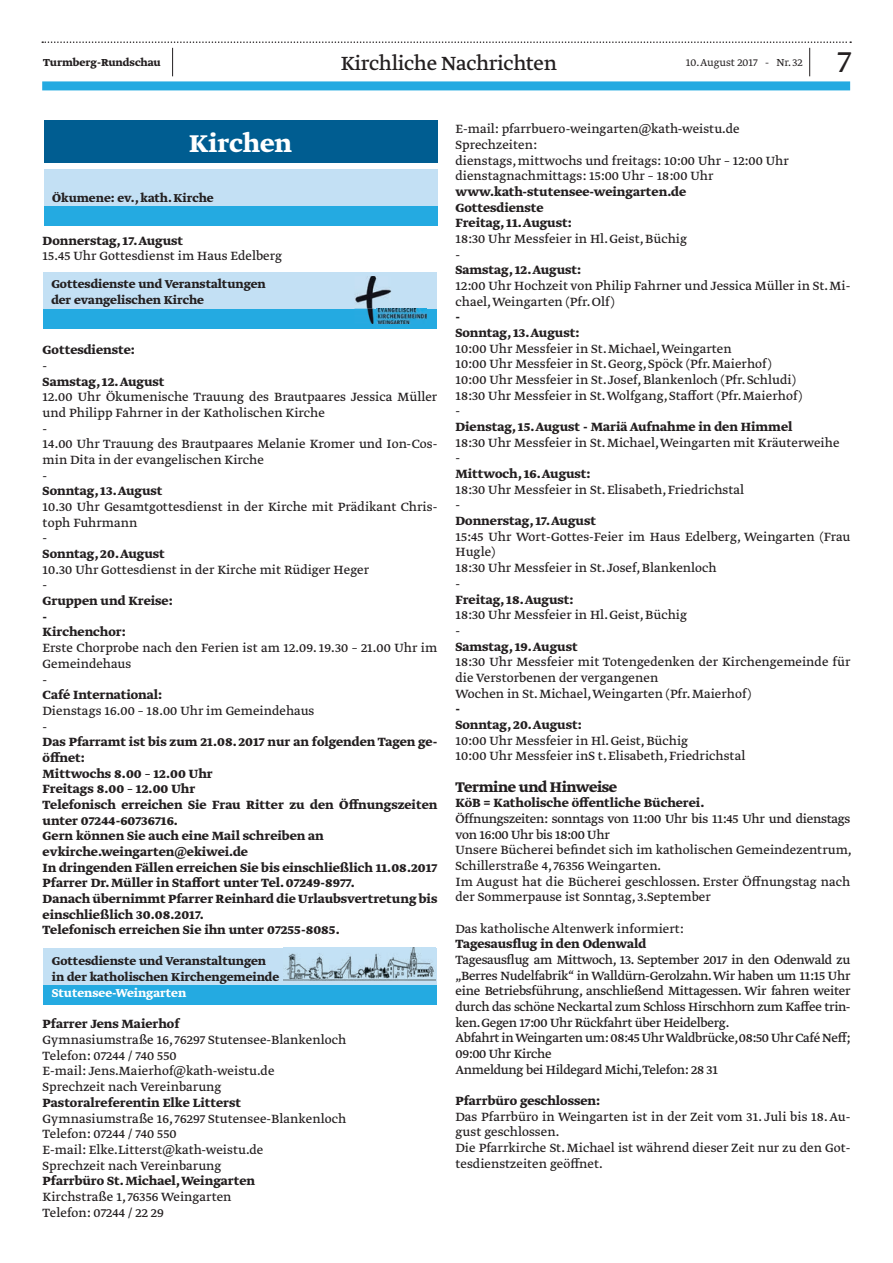
<style>
.page{position:relative;width:893px;height:1263px;background:#fff}
.page>*{position:absolute;margin:0;border:0;box-sizing:border-box;transform-origin:0 0}
.t1{font:300 36px "Greta Text Std";color:#231f20}
.t2{font:700 28.65px "Greta Text Std";color:#fff}
.t3{font:22.5px "Greta Text Std";letter-spacing:-.015em;color:#231f20}
.t4{font:700 16.5px "Greta Text Std";letter-spacing:-.02em;color:#231f20}
.t5{font:14.1px/15.8px "Greta Text Std Regular Min";color:#231f20}
.t6{font:700 14.1px/15.6px "Greta Text Std";color:#231f20}
.t7{font:14.1px/15.6px "Greta Text Std";letter-spacing:-.02em;color:#231f20}
.t8{font:700 13.5px/16.2px "Greta Text Std";color:#231f20}
.t9{font:700 13.5px "Greta Text Std";color:#fff}
.t10{font:300 12px "Greta Text Std";color:#231f20}
.t11{font:700 12px "Greta Text Std";color:#231f20}
</style>
<div class="page">
<div style="left:42px;top:81px;width:808px;height:9px;background:#24aae1"></div>
<svg style="left:42px;top:41px;width:809px;height:35px"></svg>
<div style="left:44px;top:120px;width:393px;height:43px;background:#005d91"></div>
<div style="left:44px;top:169px;width:393px;height:57px;background:#c3e0f4"></div>
<div style="left:44px;top:206px;width:393px;height:20px;background:#24aae1"></div>
<div style="left:43px;top:272px;width:393px;height:57px;background:#c3e0f4"></div>
<div style="left:43px;top:309px;width:393px;height:20px;background:#24aae1"></div>
<img style="left:354px;top:276px;width:37px;height:33px">
<img style="left:367px;top:309px;width:7px;height:15px">
<img style="left:377px;top:307px;width:50px;height:17px">
<div style="left:44px;top:948px;width:393px;height:57px;background:#c3e0f4"></div>
<div style="left:44px;top:985px;width:393px;height:20px;background:#24aae1"></div>
<img style="left:284px;top:948px;width:151px;height:33px">
<p class="t11" style="left:43px;top:56px;width:119px">Turmberg-Rundschau</p>
<h3 class="t3" style="left:341px;top:50px;width:217px">Kirchliche Nachrichten</h3>
<p class="t10" style="left:686px;top:56px;width:118px">10. August 2017 - Nr. 32</p>
<h1 class="t1" style="left:837px;top:41px;width:15px">7</h1>
<h2 class="t2" style="left:189px;top:126px;width:104px">Kirchen</h2>
<p class="t8" style="left:52px;top:190px;width:163px">Ökumene: ev., kath. Kirche</p>
<p class="t6" style="left:43px;top:233px;width:142px">Donnerstag, 17. August</p>
<p class="t5" style="left:43px;top:249px;width:241px">15.45 Uhr Gottesdienst im Haus Edelberg</p>
<p class="t8" style="left:51px;top:277px;width:216px">Gottesdienste und Veranstaltungen der evangelischen Kirche</p>
<p class="t6" style="left:43px;top:343px;width:94px">Gottesdienste:</p>
<p class="t5" style="left:43px;top:359px;width:6px">-</p>
<p class="t6" style="left:43px;top:374px;width:123px">Samstag, 12. August</p>
<p class="t5" style="left:43px;top:390px;width:396px">12.00 Uhr Ökumenische Trauung des Brautpaares Jessica Müller und Philipp Fahrner in der Katholischen Kirche<br>-<br>14.00 Uhr Trauung des Brautpaares Melanie Kromer und Ion-Cos&shy;min Dita in der evangelischen Kirche<br>-</p>
<p class="t6" style="left:43px;top:484px;width:121px">Sonntag, 13. August</p>
<p class="t5" style="left:43px;top:500px;width:396px">10.30 Uhr Gesamtgottesdienst in der Kirche mit Prädikant Chris&shy;toph Fuhrmann<br>-</p>
<p class="t6" style="left:43px;top:547px;width:124px">Sonntag, 20. August</p>
<p class="t5" style="left:43px;top:562px;width:328px">10.30 Uhr Gottesdienst in der Kirche mit Rüdiger Heger -</p>
<p class="t6" style="left:43px;top:594px;width:132px">Gruppen und Kreise: -<br>Kirchenchor:</p>
<p class="t5" style="left:43px;top:641px;width:396px">Erste Chorprobe nach den Ferien ist am 12.09. 19.30 – 21.00 Uhr im<br>Gemeindehaus<br>-</p>
<p class="t6" style="left:43px;top:688px;width:121px">Café International:</p>
<p class="t5" style="left:43px;top:703px;width:273px">Dienstags 16.00 – 18.00 Uhr im Gemeindehaus -</p>
<p class="t6" style="left:43px;top:735px;width:396px">Das Pfarramt ist bis zum 21.08. 2017 nur an folgenden Tagen ge&shy;öffnet:<br>Mittwochs 8.00 – 12.00 Uhr<br>Freitags 8.00 – 12.00 Uhr<br>Telefonisch erreichen Sie Frau Ritter zu den Öffnungszeiten unter 07244-60736716.<br>Gern können Sie auch eine Mail schreiben an evkirche.weingarten@ekiwei.de<br>In dringenden Fällen erreichen Sie bis einschließlich 11.08.2017<br>Pfarrer Dr. Müller in Staffort unter Tel. 07249-8977.<br>Danach übernimmt Pfarrer Reinhard die Urlaubsvertretung bis einschließlich 30.08.2017.<br>Telefonisch erreichen Sie ihn unter 07255-8085.</p>
<p class="t8" style="left:52px;top:953px;width:229px">Gottesdienste und Veranstaltungen in der katholischen Kirchengemeinde</p>
<p class="t9" style="left:52px;top:985px;width:136px">Stutensee-Weingarten</p>
<p class="t6" style="left:43px;top:1017px;width:138px">Pfarrer Jens Maierhof</p>
<p class="t5" style="left:43px;top:1033px;width:305px">Gymnasiumstraße 16, 76297 Stutensee-Blankenloch Telefon: 07244 / 740 550<br>E-mail: Jens.Maierhof@kath-weistu.de<br>Sprechzeit nach Vereinbarung</p>
<p class="t6" style="left:43px;top:1095px;width:200px">Pastoralreferentin Elke Litterst</p>
<p class="t5" style="left:43px;top:1111px;width:305px">Gymnasiumstraße 16, 76297 Stutensee-Blankenloch Telefon: 07244 / 740 550<br>E-mail: Elke.Litterst@kath-weistu.de<br>Sprechzeit nach Vereinbarung</p>
<p class="t6" style="left:43px;top:1174px;width:214px">Pfarrbüro St. Michael, Weingarten</p>
<p class="t5" style="left:43px;top:1189px;width:190px">Kirchstraße 1, 76356 Weingarten<br>Telefon: 07244 / 22 29</p>
<p class="t5" style="left:455px;top:122px;width:335px">E-mail: pfarrbuero-weingarten@kath-weistu.de Sprechzeiten:<br>dienstags, mittwochs und freitags: 10:00 Uhr – 12:00 Uhr dienstagnachmittags: 15:00 Uhr – 18:00 Uhr</p>
<p class="t6" style="left:455px;top:184px;width:232px">www.kath-stutensee-weingarten.de<br>Gottesdienste<br>Freitag, 11. August:</p>
<p class="t5" style="left:455px;top:232px;width:233px">18:30 Uhr Messfeier in Hl. Geist, Büchig -</p>
<p class="t6" style="left:455px;top:263px;width:127px">Samstag, 12. August:</p>
<p class="t5" style="left:455px;top:279px;width:396px">12:00 Uhr Hochzeit von Philip Fahrner und Jessica Müller in St. Mi&shy;chael, Weingarten (Pfr. Olf)</p>
<p class="t6" style="left:455px;top:310px;width:125px">-<br>Sonntag, 13. August:</p>
<p class="t5" style="left:455px;top:341px;width:348px">10:00 Uhr Messfeier in St. Michael, Weingarten<br>10:00 Uhr Messfeier in St. Georg, Spöck (Pfr. Maierhof)<br>10:00 Uhr Messfeier in St. Josef, Blankenloch (Pfr. Schludi)<br>18:30 Uhr Messfeier in St. Wolfgang, Staffort (Pfr. Maierhof) -</p>
<p class="t6" style="left:455px;top:420px;width:338px">Dienstag, 15. August - Mariä Aufnahme in den Himmel</p>
<p class="t5" style="left:455px;top:435px;width:386px">18:30 Uhr Messfeier in St. Michael, Weingarten mit Kräuterweihe -</p>
<p class="t6" style="left:455px;top:467px;width:137px">Mittwoch, 16. August:</p>
<p class="t5" style="left:455px;top:482px;width:290px">18:30 Uhr Messfeier in St. Elisabeth, Friedrichstal -</p>
<p class="t6" style="left:455px;top:514px;width:142px">Donnerstag, 17. August</p>
<p class="t5" style="left:455px;top:529px;width:396px">15:45 Uhr Wort-Gottes-Feier im Haus Edelberg, Weingarten (Frau<br>Hugle)<br>18:30 Uhr Messfeier in St. Josef, Blankenloch<br>-</p>
<p class="t6" style="left:455px;top:592px;width:120px">Freitag, 18. August:</p>
<p class="t5" style="left:455px;top:608px;width:233px">18:30 Uhr Messfeier in Hl. Geist, Büchig -</p>
<p class="t6" style="left:455px;top:639px;width:124px">Samstag, 19. August</p>
<p class="t5" style="left:455px;top:655px;width:396px">18:30 Uhr Messfeier mit Totengedenken der Kirchengemeinde für die Verstorbenen der vergangenen<br>Wochen in St. Michael, Weingarten (Pfr. Maierhof)</p>
<p class="t6" style="left:455px;top:702px;width:128px">-<br>Sonntag, 20. August:</p>
<p class="t5" style="left:455px;top:733px;width:291px">10:00 Uhr Messfeier in Hl. Geist, Büchig<br>10:00 Uhr Messfeier inS t. Elisabeth, Friedrichstal</p>
<p class="t4" style="left:455px;top:777px;width:163px">Termine und Hinweise</p>
<p class="t6" style="left:455px;top:796px;width:250px">KöB = Katholische öffentliche Bücherei.</p>
<p class="t7" style="left:455px;top:811px;width:396px">Öffnungszeiten: sonntags von 11:00 Uhr bis 11:45 Uhr und dienstags von 16:00 Uhr bis 18:00 Uhr</p>
<p class="t5" style="left:455px;top:843px;width:398px">Unsere Bücherei befindet sich im katholischen Gemeindezentrum, Schillerstraße 4, 76356 Weingarten.<br>Im August hat die Bücherei geschlossen. Erster Öffnungstag nach der Sommerpause ist Sonntag, 3.September</p>
<p class="t5" style="left:455px;top:921px;width:230px">Das katholische Altenwerk informiert:</p>
<p class="t6" style="left:455px;top:937px;width:192px">Tagesausflug in den Odenwald</p>
<p class="t7" style="left:455px;top:953px;width:396px">Tagesausflug am Mittwoch, 13. September 2017 in den Odenwald zu „Berres Nudelfabrik“ in Walldürn-Gerolzahn. Wir haben um 11:15 Uhr eine Betriebsführung, anschließend Mittagessen. Wir fahren weiter durch das schöne Neckartal zum Schloss Hirschhorn zum Kaffee trin&shy;ken. Gegen 17:00 Uhr Rückfahrt über Heidelberg.<br>Abfahrt in Weingarten um: 08:45 Uhr Waldbrücke,08:50 Uhr Café Neff; 09:00 Uhr Kirche<br>Anmeldung bei Hildegard Michi,Telefon: 28 31</p>
<p class="t6" style="left:455px;top:1094px;width:146px">Pfarrbüro geschlossen:</p>
<p class="t5" style="left:455px;top:1109px;width:396px">Das Pfarrbüro in Weingarten ist in der Zeit vom 31. Juli bis 18. Au&shy;gust geschlossen.<br>Die Pfarrkirche St. Michael ist während dieser Zeit nur zu den Got&shy;tesdienstzeiten geöffnet.</p>
</div>
